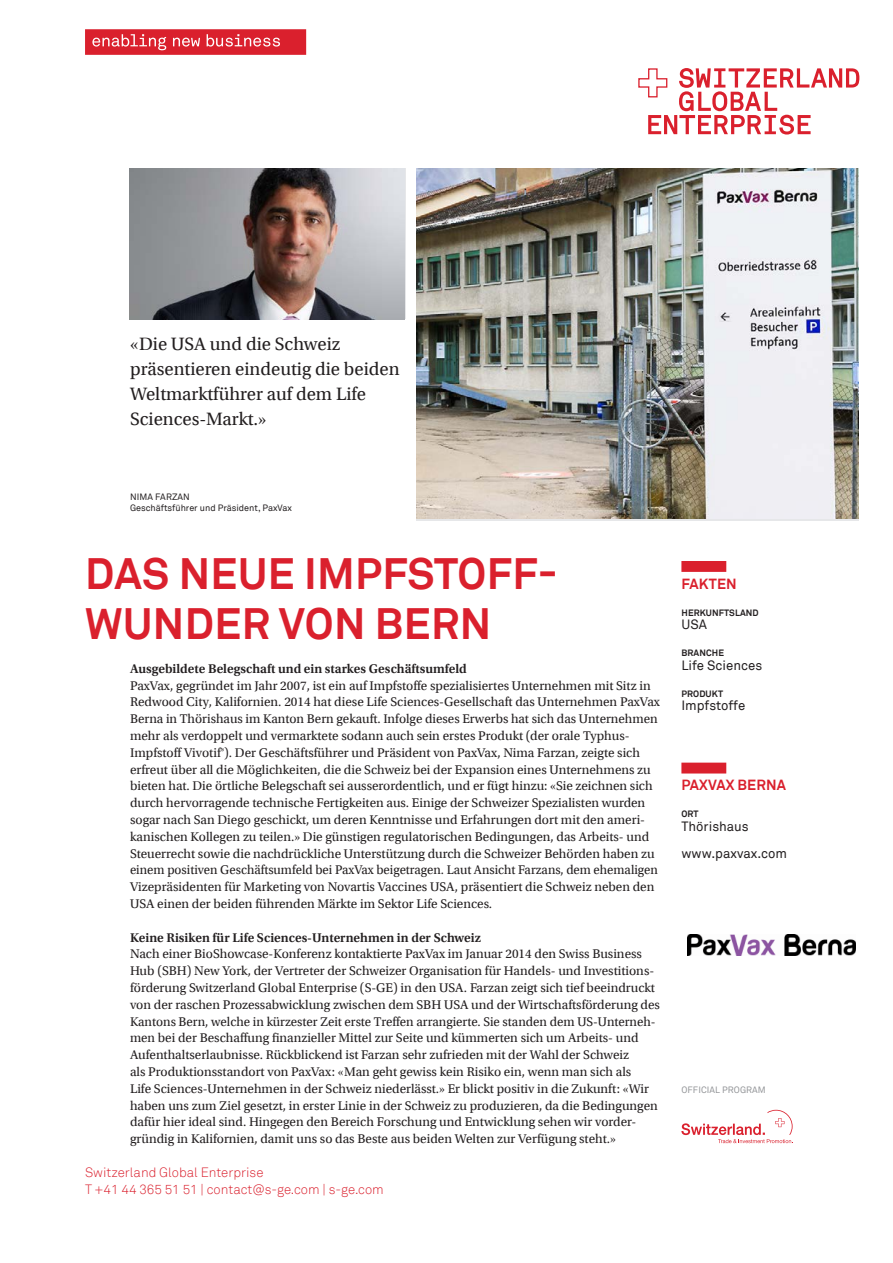
<style>
.page{position:relative;width:893px;height:1263px;background:#fff}
.page>*{position:absolute;margin:0;border:0;box-sizing:border-box;transform-origin:0 0}
._02_Title_A{font:42.9px/50.4px "Akkurat S GE Bold";letter-spacing:.01em;color:#da202d}
._06_Quote{font:18.75px/25.2px "Utopia S GE Regular";color:#231f20}
._02_Title_D{font:14.4px "Akkurat S GE Bold";letter-spacing:.01em;color:#da202d}
._04_Bodytext{font:13.2px/16.8px "Utopia S GE Regular";color:#231f20}
._04_Bodytext_bold{font:13.2px "Utopia S GE Semibold";color:#231f20}
._09_Adress_Footer{font:13.2px "Akkurat S GE Light";color:#da202d}
.Facts_Text{font:13.2px "Akkurat S GE Regular";color:#231f20}
._06_Quote_Job_Title{font:9px "Akkurat S GE Regular";color:#231f20}
.Facts_Title{font:9px "Akkurat S GE Bold";letter-spacing:.01em;color:#231f20}
._05_Partner{font:9px "Akkurat S GE Regular";letter-spacing:.01em;color:#939598}
._06_Quote_Name{font:9px "Akkurat S GE Regular";letter-spacing:.01em;color:#231f20}
</style>
<div class="page">
<div style="left:681px;top:561px;width:45px;height:11px;background:#da202d"></div>
<div style="left:681px;top:763px;width:45px;height:10px;background:#da202d"></div>
<svg style="left:681px;top:1110px;width:112px;height:33px"></svg>
<img style="left:130px;top:168px;width:275px;height:151px">
<img style="left:417px;top:168px;width:442px;height:350px">
<svg style="left:85px;top:29px;width:221px;height:26px"></svg>
<svg style="left:638px;top:68px;width:221px;height:67px"></svg>
<img style="left:687px;top:935px;width:168px;height:20px">
<p class="_06_Quote" style="left:130px;top:330px;width:271px">«Die USA und die Schweiz präsentieren eindeutig die beiden<br>Weltmarktführer auf dem Life<br>Sciences-Markt.»</p>
<p class="_06_Quote_Name" style="left:130px;top:491px;width:61px">NIMA FARZAN</p>
<p class="_06_Quote_Job_Title" style="left:130px;top:501px;width:163px">Geschäftsführer und Präsident, PaxVax</p>
<p class="_02_Title_A" style="left:85px;top:547px;width:474px">DAS NEUE IMPFSTOFF-<br>WUNDER VON BERN</p>
<p class="_04_Bodytext_bold" style="left:130px;top:659px;width:338px">Ausgebildete Belegschaft und ein starkes Geschäftsumfeld</p>
<p class="_04_Bodytext" style="left:130px;top:676px;width:531px">PaxVax, gegründet im Jahr 2007, ist ein auf Impfstoffe spezialisiertes Unternehmen mit Sitz in Redwood City, Kalifornien. 2014 hat diese Life Sciences-Gesellschaft das Unternehmen PaxVax Berna in Thörishaus im Kanton Bern gekauft. Infolge dieses Erwerbs hat sich das Unternehmen mehr als verdoppelt und vermarktete sodann auch sein erstes Produkt (der orale Typhus-Impfstoff Vivotif®). Der Geschäftsführer und Präsident von PaxVax, Nima Farzan, zeigte sich erfreut über all die Möglichkeiten, die die Schweiz bei der Expansion eines Unternehmens zu bieten hat. Die örtliche Belegschaft sei ausserordentlich, und er fügt hinzu: «Sie zeichnen sich durch hervorragende technische Fertigkeiten aus. Einige der Schweizer Spezialisten wurden sogar nach San Diego geschickt, um deren Kenntnisse und Erfahrungen dort mit den ameri&shy;kanischen Kollegen zu teilen.» Die günstigen regulatorischen Bedingungen, das Arbeits- und Steuerrecht sowie die nachdrückliche Unterstützung durch die Schweizer Behörden haben zu einem positiven Geschäftsumfeld bei PaxVax beigetragen. Laut Ansicht Farzans, dem ehemaligen Vizepräsidenten für Marketing von Novartis Vaccines USA, präsentiert die Schweiz neben den USA einen der beiden führenden Märkte im Sektor Life Sciences.</p>
<p class="_04_Bodytext_bold" style="left:130px;top:927px;width:352px">Keine Risiken für Life Sciences-Unternehmen in der Schweiz</p>
<p class="_04_Bodytext" style="left:130px;top:945px;width:531px">Nach einer BioShowcase-Konferenz kontaktierte PaxVax im Januar 2014 den Swiss Business Hub (SBH) New York, der Vertreter der Schweizer Organisation für Handels- und Investitions&shy;förderung Switzerland Global Enterprise (S-GE) in den USA. Farzan zeigt sich tief beeindruckt von der raschen Prozessabwicklung zwischen dem SBH USA und der Wirtschaftsförderung des Kantons Bern, welche in kürzester Zeit erste Treffen arrangierte. Sie standen dem US-Unterneh&shy;men bei der Beschaffung finanzieller Mittel zur Seite und kümmerten sich um Arbeits- und Aufenthaltserlaubnisse. Rückblickend ist Farzan sehr zufrieden mit der Wahl der Schweiz<br>als Produktionsstandort von PaxVax: «Man geht gewiss kein Risiko ein, wenn man sich als<br>Life Sciences-Unternehmen in der Schweiz niederlässt.» Er blickt positiv in die Zukunft: «Wir haben uns zum Ziel gesetzt, in erster Linie in der Schweiz zu produzieren, da die Bedingungen dafür hier ideal sind. Hingegen den Bereich Forschung und Entwicklung sehen wir vorder&shy;gründig in Kalifornien, damit uns so das Beste aus beiden Welten zur Verfügung steht.»</p>
<p class="_09_Adress_Footer" style="left:85px;top:1163px;width:180px">Switzerland Global Enterprise</p>
<p class="_09_Adress_Footer" style="left:85px;top:1180px;width:300px">T +41 44 365 51 51 | contact@s-ge.com | s-ge.com</p>
<p class="_02_Title_D" style="left:681px;top:573px;width:57px">FAKTEN</p>
<p class="Facts_Title" style="left:681px;top:606px;width:79px">HERKUNFTSLAND</p>
<p class="Facts_Text" style="left:681px;top:615px;width:27px">USA</p>
<p class="Facts_Title" style="left:681px;top:646px;width:44px">BRANCHE</p>
<p class="Facts_Text" style="left:681px;top:656px;width:82px">Life Sciences</p>
<p class="Facts_Title" style="left:681px;top:687px;width:43px">PRODUKT</p>
<p class="Facts_Text" style="left:681px;top:696px;width:65px">Impfstoffe</p>
<p class="_02_Title_D" style="left:681px;top:775px;width:106px">PAXVAX BERNA</p>
<p class="Facts_Title" style="left:681px;top:807px;width:19px">ORT</p>
<p class="Facts_Text" style="left:681px;top:817px;width:69px">Thörishaus</p>
<p class="Facts_Text" style="left:681px;top:844px;width:107px">www.paxvax.com</p>
<p class="_05_Partner" style="left:681px;top:1083px;width:86px">OFFICIAL PROGRAM</p>
</div>
